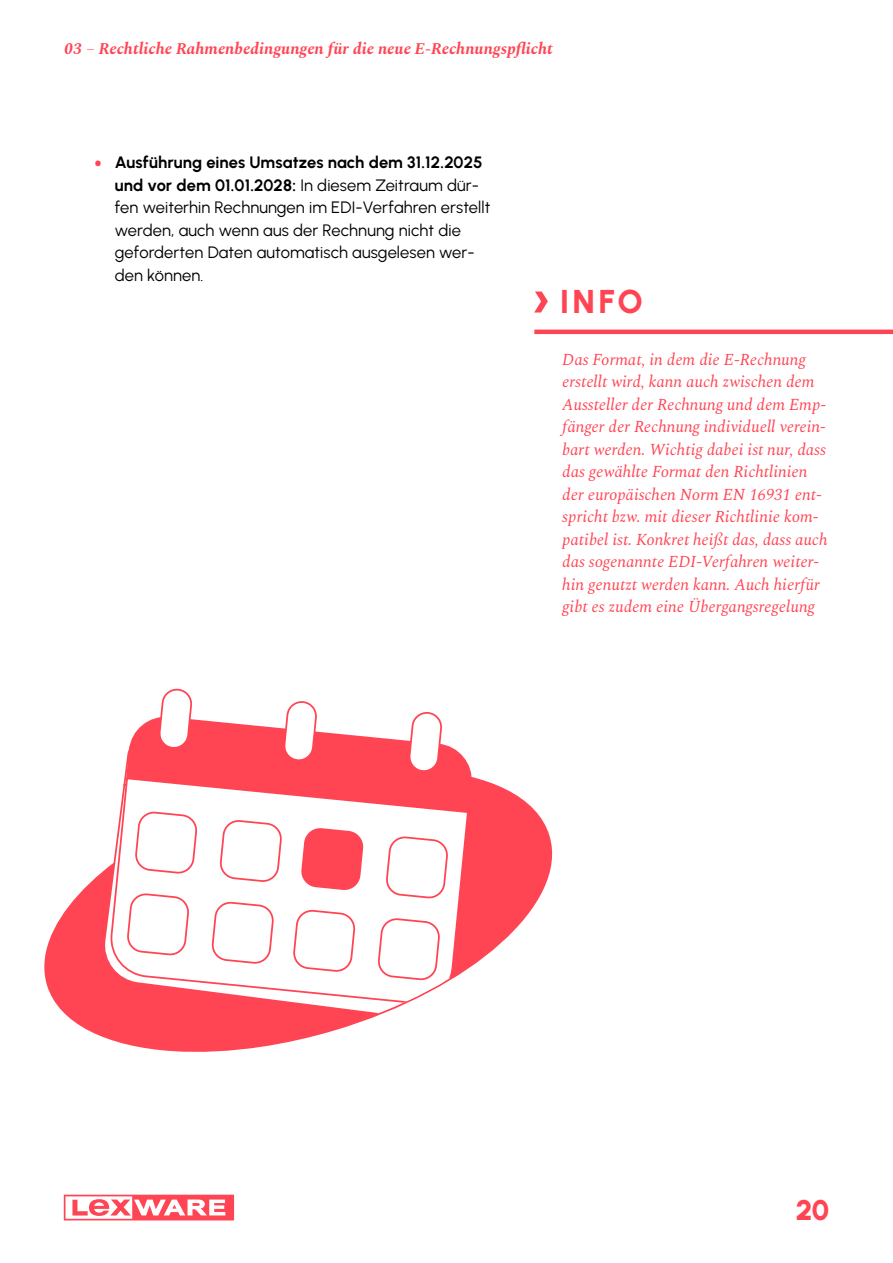
<style>
.page{position:relative;width:893px;height:1263px;background:#fff}
.page>*{position:absolute;margin:0;border:0;box-sizing:border-box;transform-origin:0 0}
.t1{font:800 33px "Urbanist";color:#ff4554}
.t2{font:900 28.5px "Urbanist";color:#ff4554}
.t3{font:italic 16.5px/22.5px "Spectral";color:#ff4554}
.t4{font:16.5px/22.5px "Urbanist";letter-spacing:.005em;color:#000}
.t5{font:italic 700 16.5px "Spectral";color:#ff4554}
.s1{font-family:"Spectral";color:#ff4554}
.s2{font-weight:700}
</style>
<div class="page">
<hr style="left:534px;top:330px;width:359px;height:4px;background:#ff4554">
<svg style="left:534px;top:291px;width:14px;height:22px"></svg>
<svg style="left:44px;top:777px;width:509px;height:275px"></svg>
<svg style="left:102px;top:783px;width:364px;height:236px"></svg>
<svg style="left:110px;top:777px;width:360px;height:227px"></svg>
<svg style="left:122px;top:689px;width:353px;height:292px"></svg>
<svg style="left:64px;top:1195px;width:170px;height:25px"></svg>
<p class="t5" style="left:64px;top:37px;width:490px">03 – Rechtliche Rahmenbedingungen für die neue E-Rechnungspflicht</p>
<p class="t4" style="left:115px;top:151px;width:377px;text-indent:-21px"><span class="s1">●</span> <span class="s2">Ausführung eines Umsatzes nach dem 31.12.2025 und vor dem 01.01.2028:</span> In diesem Zeitraum dür&shy;fen weiterhin Rechnungen im EDI-Verfahren erstellt werden, auch wenn aus der Rechnung nicht die geforderten Daten automatisch ausgelesen wer&shy;den können.</p>
<h1 class="t1" style="left:560px;top:278px;width:85px">INFO</h1>
<p class="t3" style="left:562px;top:347px;width:267px">Das Format, in dem die E-Rechnung erstellt wird, kann auch zwischen dem Aussteller der Rechnung und dem Emp&shy;fänger der Rechnung individuell verein&shy;bart werden. Wichtig dabei ist nur, dass das gewählte Format den Richtlinien der europäischen Norm EN 16931 ent&shy;spricht bzw. mit dieser Richtlinie kom&shy;patibel ist. Konkret heißt das, dass auch das sogenannte EDI-Verfahren weiter&shy;hin genutzt werden kann. Auch hierfür gibt es zudem eine Übergangsregelung</p>
<h2 class="t2" style="left:796px;top:1190px;width:35px">20</h2>
</div>
